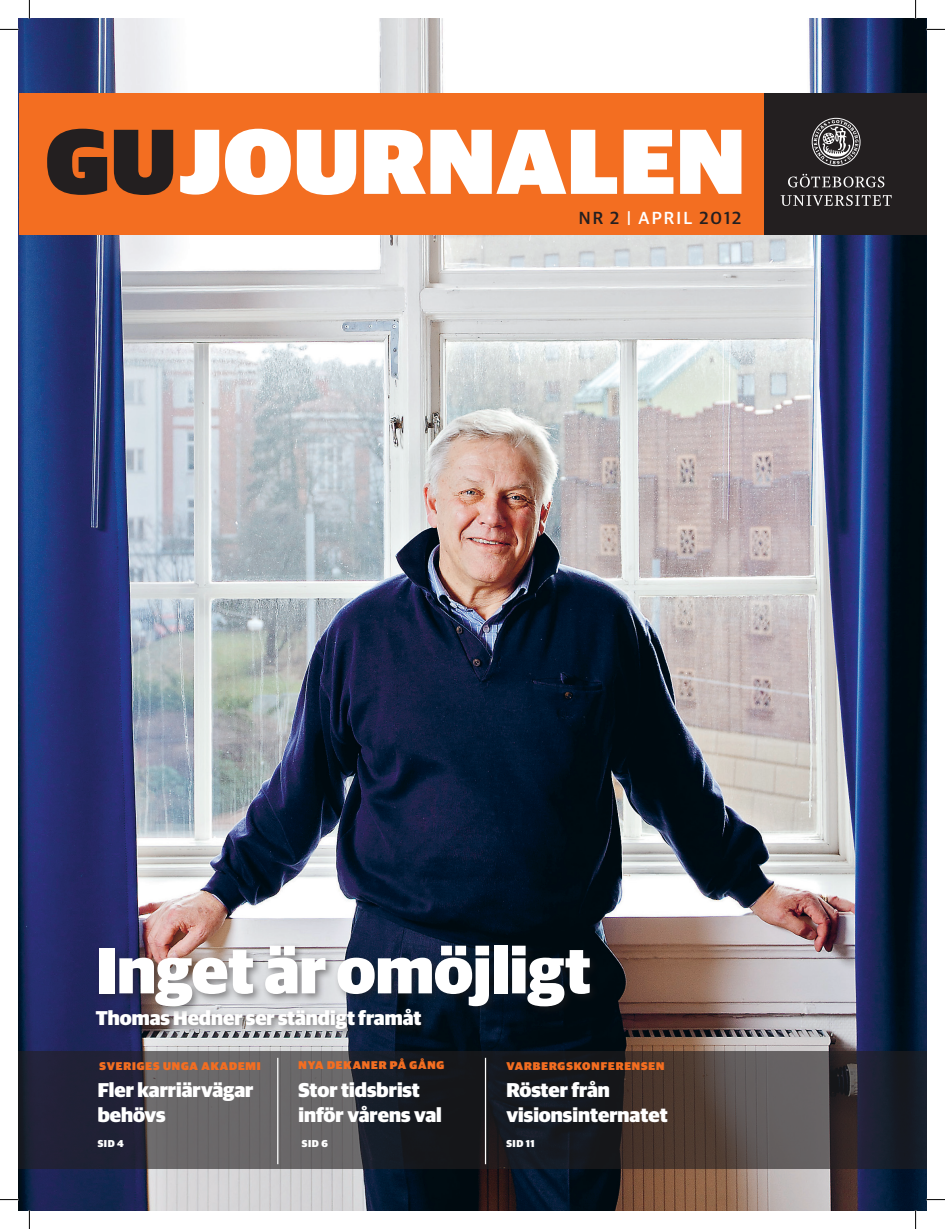
<style>
.page{position:relative;width:945px;height:1229px;background:#fff}
.page>*{position:absolute;margin:0;border:0;box-sizing:border-box;transform-origin:0 0}
.t1{font:900 65px "Guardian Sans";color:#fff}
.t2{font:900 20px/25px "Guardian Sans";color:#fff}
.t3{font:500 17.5px "Guardian Sans";letter-spacing:.12em;color:#231f20}
.t4{font:900 11.25px "Guardian Sans";letter-spacing:.08em;color:#f36e21}
.t5{font:900 10px "Guardian Sans";letter-spacing:.05em;color:#fff}
.s1{color:#fff}
</style>
<div class="page">
<img style="left:19px;top:19px;width:907px;height:1190px">
<div style="left:93px;top:1005px;width:338px;height:33px;background:#231f20;opacity:.5"></div>
<svg style="left:19px;top:1051px;width:907px;height:117px"></svg>
<hr style="left:277px;top:1057px;width:1px;height:106px;background:#fff">
<hr style="left:485px;top:1057px;width:1px;height:106px;background:#fff">
<div style="left:20px;top:93px;width:748px;height:142px;background:#f36e21"></div>
<div style="left:764px;top:93px;width:162px;height:142px;background:#231f20"></div>
<svg style="left:811px;top:118px;width:49px;height:48px"></svg>
<svg style="left:788px;top:174px;width:96px;height:13px"></svg>
<svg style="left:780px;top:195px;width:111px;height:11px"></svg>
<svg style="left:180px;top:129px;width:561px;height:66px"></svg>
<svg style="left:47px;top:129px;width:126px;height:66px"></svg>
<div style="left:95px;top:941px;width:505px;height:75px;background:#231f20;opacity:.5"></div>
<svg style="left:0;top:29px;width:19px;height:1px"></svg>
<svg style="left:926px;top:29px;width:19px;height:1px"></svg>
<svg style="left:29px;top:0;width:1px;height:19px"></svg>
<svg style="left:29px;top:1209px;width:1px;height:19px"></svg>
<svg style="left:914px;top:0;width:2px;height:19px"></svg>
<svg style="left:914px;top:1209px;width:2px;height:19px"></svg>
<p class="t3" style="left:578px;top:205px;width:164px">NR 2 <span class="s1">| APRIL</span> 2012</p>
<h1 class="t1" style="left:96px;top:920px;width:496px">Inget är omöjligt</h1>
<p class="t2" style="left:96px;top:1003px;width:327px">Thomas Hedner ser ständigt framåt</p>
<p class="t4" style="left:100px;top:1057px;width:163px">SVERIGES UNGA AKADEMI</p>
<p class="t4" style="left:298px;top:1056px;width:147px">NYA DEKANER PÅ GÅNG</p>
<p class="t4" style="left:506px;top:1057px;width:159px">VARBERGSKONFERENSEN</p>
<p class="t2" style="left:98px;top:1075px;width:157px">Fler karriärvägar behövs</p>
<p class="t5" style="left:98px;top:1135px;width:28px">sid 4</p>
<p class="t2" style="left:298px;top:1075px;width:145px">Stor tidsbrist inför vårens val</p>
<p class="t5" style="left:302px;top:1135px;width:27px">sid 6</p>
<p class="t2" style="left:506px;top:1075px;width:163px">Röster från visionsinternatet</p>
<p class="t5" style="left:506px;top:1135px;width:30px">sid 11</p>
</div>
